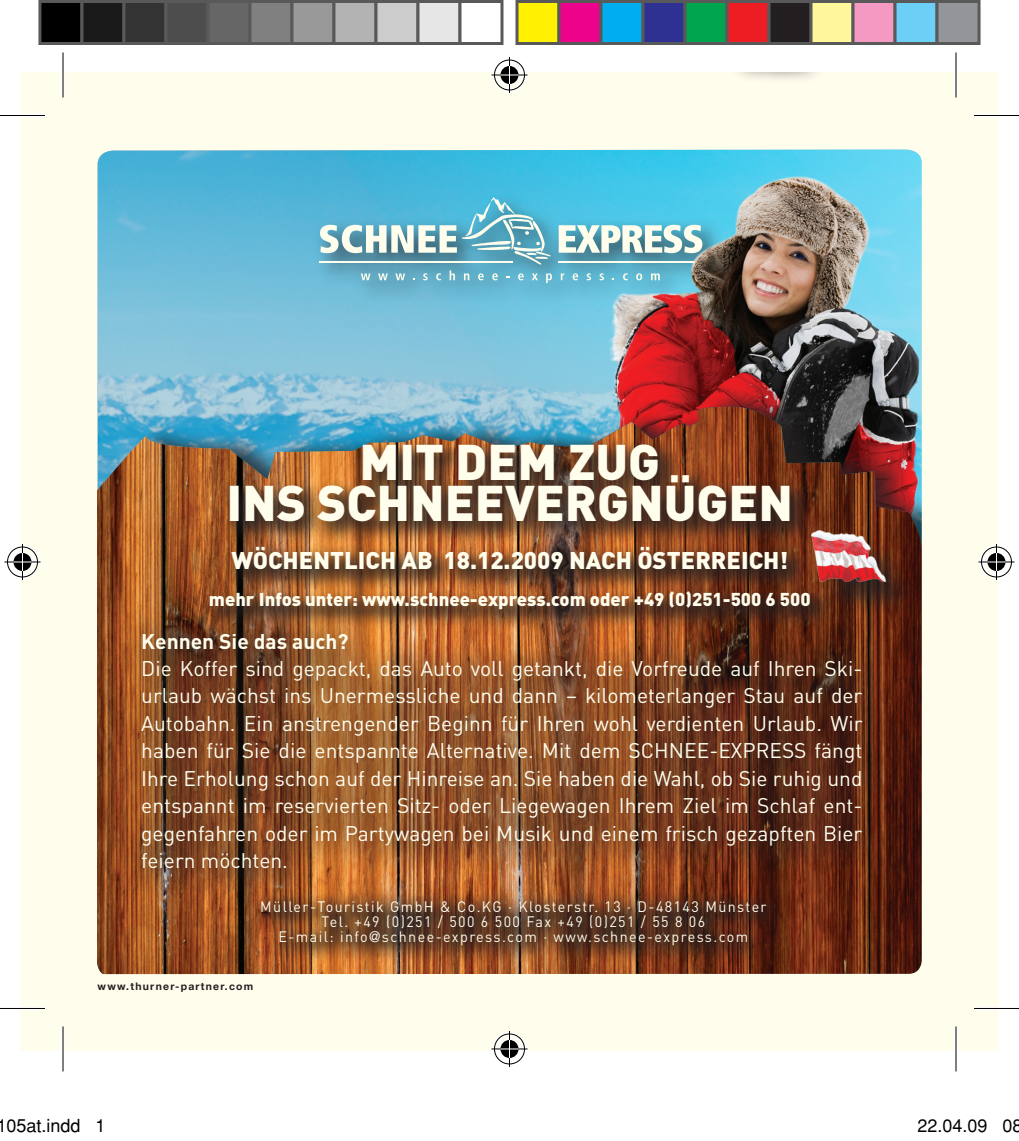
<style>
.page{position:relative;width:1019px;height:1141px;background:#fff}
.page>*{position:absolute;margin:0;border:0;box-sizing:border-box;transform-origin:0 0}
.t1{font:900 49.5px/41.1px "DIN";color:#fffdec;text-align:center}
.t2{font:900 24px "DIN";color:#fffdec}
.t3{font:21px/27.3px "DIN";color:#fffdec;text-align:justify}
.t4{font:700 21px "DIN";color:#fffdec}
.t5{font:900 18.3px "DIN";color:#fffdec}
.t6{font:18px "Helvetica";color:#000}
.t7{font:15px/15px "DIN";letter-spacing:.1em;color:#fffdec;text-align:center;scale:.95 1}
.t8{font:700 10.5px "Helvetica Neue";letter-spacing:.12em;color:#231f20}
.s1{font-family:"Helvetica Neue"}
</style>
<div class="page">
<div style="left:20px;top:73px;width:978px;height:978px;background:#fffdec"></div>
<img style="left:29px;top:73px;width:893px;height:902px">
<div style="left:201px;top:434px;width:631px;height:196px;background:#231f20;opacity:.75"></div>
<svg style="left:114px;top:605px;width:773px;height:290px;background:#7f4624"></svg>
<svg style="left:245px;top:885px;width:540px;height:78px;background:#764124"></svg>
<div style="left:816px;top:535px;width:104px;height:82px;background:#231f20;opacity:.75"></div>
<img style="left:811px;top:531px;width:83px;height:51px">
<hr style="left:0;top:114px;width:45px;height:3px;background:#fff">
<hr style="left:974px;top:114px;width:45px;height:3px;background:#fff">
<hr style="left:0;top:1007px;width:45px;height:3px;background:#fff">
<hr style="left:974px;top:1007px;width:45px;height:3px;background:#fff">
<hr style="left:61px;top:52px;width:4px;height:46px;background:#fff">
<hr style="left:61px;top:1026px;width:4px;height:45px;background:#fff">
<svg style="left:954px;top:52px;width:4px;height:46px"></svg>
<svg style="left:954px;top:1026px;width:4px;height:45px"></svg>
<hr style="left:0;top:115px;width:45px;height:1px;background:#000">
<hr style="left:974px;top:115px;width:45px;height:1px;background:#000">
<hr style="left:0;top:1008px;width:45px;height:1px;background:#000">
<hr style="left:974px;top:1008px;width:45px;height:1px;background:#000">
<hr style="left:62px;top:52px;width:2px;height:46px;background:#000">
<hr style="left:62px;top:1026px;width:2px;height:45px;background:#000">
<hr style="left:955px;top:52px;width:1px;height:46px;background:#000">
<hr style="left:955px;top:1026px;width:1px;height:45px;background:#000">
<div style="left:493px;top:58px;width:33px;height:34px;border:4px solid #fff;border-radius:50%"></div>
<hr style="left:491px;top:73px;width:36px;height:4px;background:#fff">
<hr style="left:508px;top:57px;width:3px;height:36px;background:#fff">
<div style="left:499px;top:64px;width:21px;height:22px;border:4px solid #fff;border-radius:50%"></div>
<div style="left:494px;top:60px;width:31px;height:30px;border:1px solid #000;border-radius:50%"></div>
<hr style="left:491px;top:74px;width:36px;height:2px;background:#000">
<hr style="left:509px;top:57px;width:1px;height:36px;background:#000">
<svg style="left:500px;top:66px;width:18px;height:18px"></svg>
<div style="left:493px;top:1032px;width:33px;height:34px;border:4px solid #fff;border-radius:50%"></div>
<svg style="left:491px;top:1047px;width:36px;height:4px"></svg>
<hr style="left:508px;top:1031px;width:3px;height:36px;background:#fff">
<div style="left:499px;top:1038px;width:21px;height:22px;border:4px solid #fff;border-radius:50%"></div>
<div style="left:494px;top:1034px;width:31px;height:30px;border:1px solid #000;border-radius:50%"></div>
<hr style="left:491px;top:1048px;width:36px;height:1px;background:#000">
<hr style="left:509px;top:1031px;width:1px;height:36px;background:#000">
<svg style="left:500px;top:1040px;width:18px;height:18px"></svg>
<div style="left:6px;top:545px;width:33px;height:34px;border:4px solid #fff;border-radius:50%"></div>
<svg style="left:4px;top:560px;width:36px;height:4px"></svg>
<hr style="left:21px;top:544px;width:3px;height:36px;background:#fff">
<div style="left:12px;top:551px;width:21px;height:22px;border:4px solid #fff;border-radius:50%"></div>
<div style="left:7px;top:547px;width:31px;height:30px;border:1px solid #000;border-radius:50%"></div>
<hr style="left:4px;top:561px;width:36px;height:1px;background:#000">
<hr style="left:22px;top:544px;width:1px;height:36px;background:#000">
<svg style="left:14px;top:553px;width:18px;height:18px"></svg>
<div style="left:980px;top:545px;width:33px;height:34px;border:4px solid #fff;border-radius:50%"></div>
<svg style="left:978px;top:560px;width:36px;height:4px"></svg>
<hr style="left:995px;top:544px;width:3px;height:36px;background:#fff">
<div style="left:986px;top:551px;width:21px;height:22px;border:4px solid #fff;border-radius:50%"></div>
<div style="left:981px;top:547px;width:31px;height:30px;border:1px solid #000;border-radius:50%"></div>
<hr style="left:978px;top:561px;width:36px;height:1px;background:#000">
<hr style="left:996px;top:544px;width:1px;height:36px;background:#000">
<svg style="left:987px;top:553px;width:18px;height:18px"></svg>
<div style="left:40px;top:2px;width:42px;height:42px;background:#000"></div>
<div style="left:38px;top:0;width:45px;height:45px;border:3px solid #595959"></div>
<div style="left:82px;top:2px;width:42px;height:42px;background:#1a1a1a"></div>
<div style="left:80px;top:0;width:45px;height:45px;border:3px solid #595959"></div>
<div style="left:124px;top:2px;width:42px;height:42px;background:#333"></div>
<div style="left:122px;top:0;width:45px;height:45px;border:3px solid #595959"></div>
<div style="left:166px;top:2px;width:42px;height:42px;background:#4d4d4d"></div>
<div style="left:164px;top:0;width:45px;height:45px;border:3px solid #595959"></div>
<div style="left:208px;top:2px;width:42px;height:42px;background:#666"></div>
<div style="left:206px;top:0;width:45px;height:45px;border:3px solid #595959"></div>
<div style="left:250px;top:2px;width:42px;height:42px;background:#808080"></div>
<div style="left:248px;top:0;width:45px;height:45px;border:3px solid #595959"></div>
<div style="left:292px;top:2px;width:42px;height:42px;background:#999"></div>
<div style="left:290px;top:0;width:45px;height:45px;border:3px solid #595959"></div>
<div style="left:334px;top:2px;width:42px;height:42px;background:#b3b3b3"></div>
<div style="left:332px;top:0;width:45px;height:45px;border:3px solid #595959"></div>
<div style="left:376px;top:2px;width:42px;height:42px;background:#ccc"></div>
<div style="left:374px;top:0;width:45px;height:45px;border:3px solid #595959"></div>
<div style="left:418px;top:2px;width:42px;height:42px;background:#e6e6e6"></div>
<div style="left:416px;top:0;width:45px;height:45px;border:3px solid #595959"></div>
<div style="left:458px;top:0;width:45px;height:45px;border:3px solid #595959"></div>
<div style="left:517px;top:2px;width:42px;height:42px;background:#fff101"></div>
<div style="left:515px;top:0;width:45px;height:45px;border:3px solid #595959"></div>
<div style="left:559px;top:2px;width:42px;height:42px;background:#ed028c"></div>
<div style="left:557px;top:0;width:45px;height:45px;border:3px solid #595959"></div>
<div style="left:601px;top:2px;width:42px;height:42px;background:#00aeef"></div>
<div style="left:599px;top:0;width:45px;height:45px;border:3px solid #595959"></div>
<div style="left:643px;top:2px;width:42px;height:42px;background:#2e3092"></div>
<div style="left:641px;top:0;width:45px;height:45px;border:3px solid #595959"></div>
<div style="left:685px;top:2px;width:42px;height:42px;background:#00a54f"></div>
<div style="left:683px;top:0;width:45px;height:45px;border:3px solid #595959"></div>
<div style="left:727px;top:2px;width:42px;height:42px;background:#ee1d23"></div>
<div style="left:725px;top:0;width:45px;height:45px;border:3px solid #595959"></div>
<div style="left:769px;top:2px;width:42px;height:42px;background:#231f20"></div>
<div style="left:767px;top:0;width:45px;height:45px;border:3px solid #595959"></div>
<div style="left:811px;top:2px;width:42px;height:42px;background:#fff79a"></div>
<div style="left:809px;top:0;width:45px;height:45px;border:3px solid #595959"></div>
<div style="left:853px;top:2px;width:42px;height:42px;background:#f499c2"></div>
<div style="left:851px;top:0;width:45px;height:45px;border:3px solid #595959"></div>
<div style="left:895px;top:2px;width:42px;height:42px;background:#6bcff6"></div>
<div style="left:893px;top:0;width:45px;height:45px;border:3px solid #595959"></div>
<div style="left:937px;top:2px;width:42px;height:42px;background:#939598"></div>
<div style="left:935px;top:0;width:45px;height:45px;border:3px solid #595959"></div>
<h1 class="t1" style="left:226px;top:439px;width:568px">MIT DEM ZUG<br>INS SCHNEEVERGNÜGEN</h1>
<p class="t2" style="left:231px;top:544px;width:558px">WÖCHENTLICH AB 18.12.2009 NACH ÖSTERREICH!</p>
<p class="t5" style="left:209px;top:587px;width:603px">mehr Infos unter: www.schnee-express.com oder +49 (0)251-500 6 500</p>
<p class="t4" style="left:141px;top:627px;width:209px">Kennen Sie das auch?</p>
<p class="t3" style="left:141px;top:654px;width:723px">Die Koffer sind gepackt, das Auto voll getankt, die Vorfreude auf Ihren Ski&shy;urlaub wächst ins Unermessliche und dann – kilometerlanger Stau auf der Autobahn. Ein anstrengender Beginn für Ihren wohl verdienten Urlaub. Wir haben für Sie die entspannte Alternative. Mit dem SCHNEE-EXPRESS fängt Ihre Erholung schon auf der Hinreise an. Sie haben die Wahl, ob Sie ruhig und entspannt im reservierten Sitz- oder Liegewagen Ihrem Ziel im Schlaf ent&shy;gegenfahren oder im Partywagen bei Musik und einem frisch gezapften Bier feiern möchten.</p>
<p class="t7" style="left:260px;top:899px;width:535px">Müller-Touristik GmbH &amp; Co.KG · Klosterstr. 13 · D-48143 Münster<br>Tel. +49 (0)251 / 500 6 500 Fax +49 (0)251 / 55 8 06<br>E-mail: info<span class="s1">@</span>schnee-express.com · www.schnee-express.com</p>
<p class="t8" style="left:98px;top:980px;width:157px">www.thurner-partner.com</p>
<p class="t6" style="left:-3px;top:1115px;width:111px">105at.indd 1</p>
<p class="t6" style="left:917px;top:1115px;width:107px">22.04.09 08</p>
</div>
